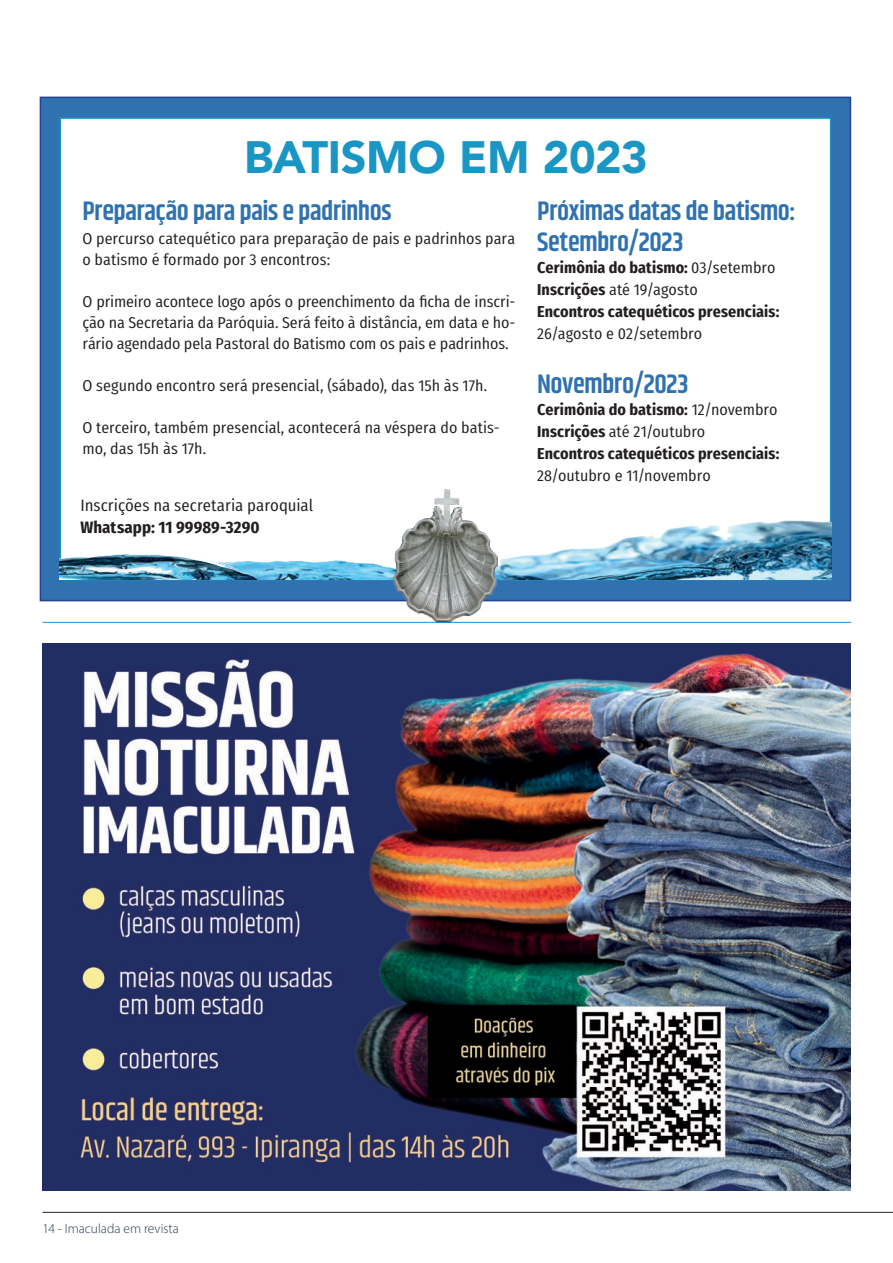
<style>
.page{position:relative;width:893px;height:1263px;background:#fff}
.page>*{position:absolute;margin:0;border:0;box-sizing:border-box;transform-origin:0 0}
.t1{font:900 45px "Avenir LT Std";letter-spacing:-.01em;color:#1a96c5}
.t2{font:600 27px/30.8px "Khand";letter-spacing:-.015em;color:#3072b0}
.t3{font:16.5px "Fira Sans Condensed";letter-spacing:.005em;color:#231f20;scale:1.06 1}
.t4{font:700 16.5px "Fira Sans Condensed";letter-spacing:.005em;color:#231f20;scale:1.06 1}
.t5{font:15.75px/21px "Fira Sans Condensed";color:#231f20;scale:1.06 1}
.t6{font:700 15.75px/22px "Fira Sans Condensed";letter-spacing:.005em;color:#231f20;scale:1.06 1}
.t7{font:300 13.5px "Myriad Pro";color:#243c4e}
.s1{font-weight:400}
</style>
<div class="page">
<hr style="left:43px;top:1212px;width:850px;height:1px;background:#231f20">
<div style="left:40px;top:97px;width:811px;height:504px;background:#3072b0;border:2px solid #243f94"></div>
<div style="left:60px;top:117px;width:771px;height:463px;background:#fff;border:2px solid #1a96c5"></div>
<img style="left:60px;top:504px;width:771px;height:75px">
<img style="left:393px;top:489px;width:105px;height:133px">
<hr style="left:42px;top:622px;width:809px;height:1px;background:#1a96c5">
<img style="left:43px;top:643px;width:807px;height:547px">
<h1 class="t1" style="left:244px;top:130px;width:405px">BATISMO EM 2023</h1>
<h2 class="t2" style="left:82px;top:197px;width:311px">Preparação para pais e padrinhos</h2>
<p class="t5" style="left:82px;top:227px;width:410px">O percurso catequético para preparação de pais e padrinhos para o batismo é formado por 3 encontros:</p>
<p class="t5" style="left:82px;top:290px;width:410px;text-align:justify">O primeiro acontece logo após o preenchimento da ficha de inscri&shy;ção na Secretaria da Paróquia. Será feito à distância, em data e ho&shy;rário agendado pela Pastoral do Batismo com os pais e padrinhos.</p>
<p class="t5" style="left:82px;top:374px;width:383px">O segundo encontro será presencial, (sábado), das 15h às 17h.</p>
<p class="t5" style="left:82px;top:416px;width:395px">O terceiro, também presencial, acontecerá na véspera do batis&shy;mo, das 15h às 17h.</p>
<p class="t3" style="left:80px;top:490px;width:221px">Inscrições na secretaria paroquial</p>
<p class="t4" style="left:80px;top:512px;width:171px">Whatsapp: 11 99989-3290</p>
<h2 class="t2" style="left:537px;top:197px;width:260px">Próximas datas de batismo:<br>Setembro/2023</h2>
<p class="t6" style="left:537px;top:255px;width:230px">Cerimônia do batismo: <span class="s1">03/setembro<br></span>Inscrições <span class="s1">até 19/agosto<br></span>Encontros catequéticos presenciais:</p>
<p class="t5" style="left:537px;top:321px;width:157px">26/agosto e 02/setembro</p>
<h2 class="t2" style="left:537px;top:370px;width:153px">Novembro/2023</h2>
<p class="t6" style="left:537px;top:396px;width:230px">Cerimônia do batismo: <span class="s1">12/novembro<br></span>Inscrições <span class="s1">até 21/outubro<br></span>Encontros catequéticos presenciais:</p>
<p class="t5" style="left:537px;top:463px;width:165px">28/outubro e 11/novembro</p>
<p class="t7" style="left:43px;top:1220px;width:138px">14 - Imaculada em revista</p>
</div>
